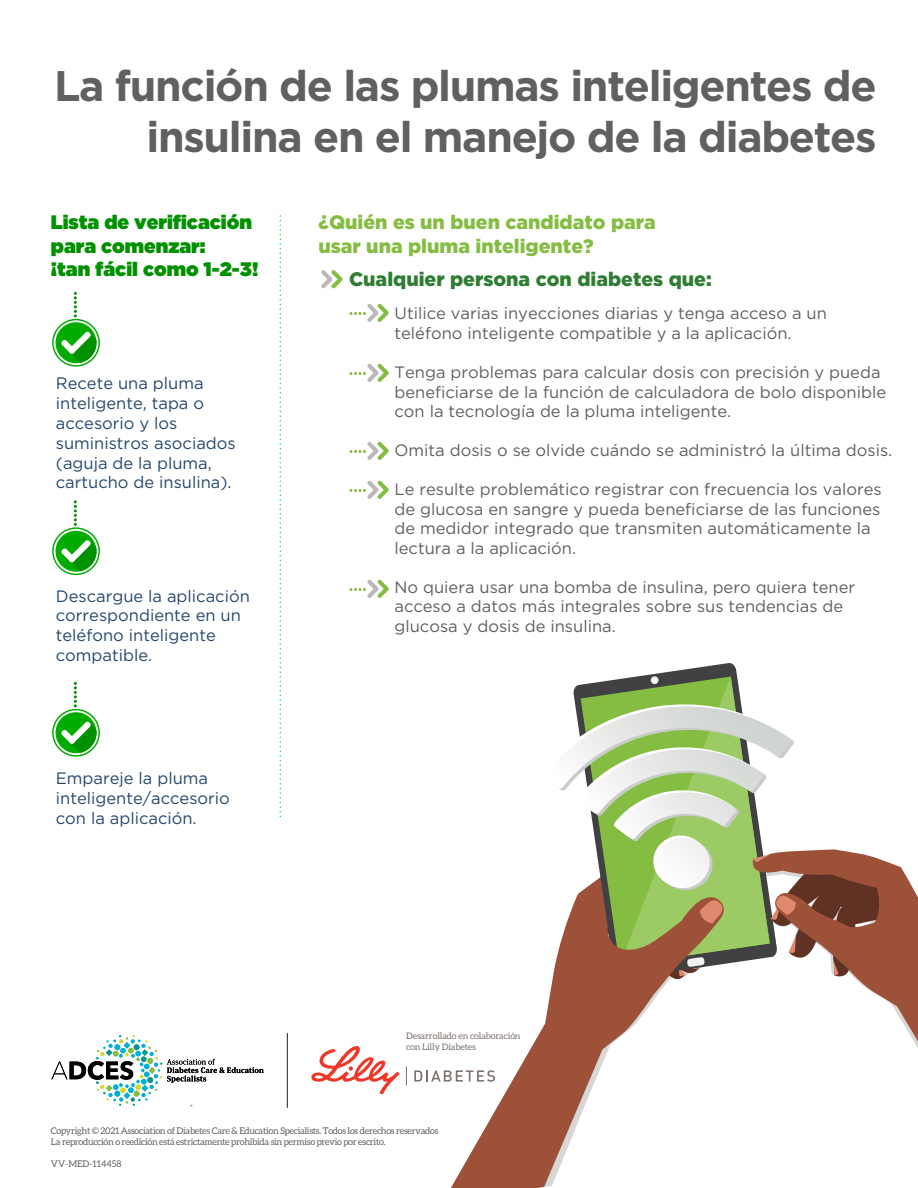
<style>
.page{position:relative;width:918px;height:1188px;background:#fff}
.page>*{position:absolute;margin:0;border:0;box-sizing:border-box;transform-origin:0 0}
.t1{font:700 42.75px/51px "Gotham";letter-spacing:-.03em;color:#606060;text-align:right}
.t2{font:900 19.5px/23.4px "Gotham";color:#84bd41}
.t3{font:900 19.5px/23.4px "Gotham";color:#009100}
.t4{font:900 19.5px "Gotham";color:#2e7d32}
.t5{font:16.5px/19.5px "Gotham";color:#606060}
.t6{font:16.5px/19.8px "Gotham";color:#26486c}
.t7{font:9.15px/11.1px "Aleo";letter-spacing:-.03em;color:#606060}
.t8{font:9.15px "Aleo";color:#606060}
.t9{font:9px/10.8px "Aleo";letter-spacing:-.01em;color:#7d706c}
</style>
<div class="page">
<svg style="left:575px;top:663px;width:163px;height:25px"></svg>
<svg style="left:451px;top:894px;width:216px;height:294px"></svg>
<svg style="left:860px;top:983px;width:58px;height:65px"></svg>
<svg style="left:578px;top:677px;width:340px;height:306px"></svg>
<svg style="left:578px;top:692px;width:216px;height:202px"></svg>
<svg style="left:573px;top:688px;width:215px;height:18px;fill:#84bd41"></svg>
<svg style="left:559px;top:706px;width:232px;height:185px"></svg>
<svg style="left:321px;top:270px;width:22px;height:18px"></svg>
<svg style="left:52px;top:319px;width:48px;height:48px"></svg>
<svg style="left:54px;top:320px;width:44px;height:45px"></svg>
<div style="left:56px;top:322px;width:41px;height:41px;background:#00ac00;border-radius:50%"></div>
<svg style="left:61px;top:331px;width:36px;height:32px"></svg>
<svg style="left:52px;top:527px;width:48px;height:48px"></svg>
<svg style="left:54px;top:529px;width:44px;height:45px"></svg>
<div style="left:56px;top:531px;width:41px;height:41px;background:#00ac00;border-radius:50%"></div>
<svg style="left:61px;top:540px;width:36px;height:31px"></svg>
<svg style="left:74px;top:500px;width:3px;height:26px"></svg>
<svg style="left:52px;top:709px;width:48px;height:48px"></svg>
<svg style="left:54px;top:710px;width:44px;height:45px"></svg>
<div style="left:56px;top:712px;width:41px;height:41px;background:#00ac00;border-radius:50%"></div>
<svg style="left:61px;top:721px;width:36px;height:32px"></svg>
<svg style="left:74px;top:682px;width:3px;height:25px"></svg>
<svg style="left:74px;top:292px;width:3px;height:25px"></svg>
<svg style="left:280px;top:216px;width:1px;height:601px"></svg>
<svg style="left:51px;top:1035px;width:213px;height:71px"></svg>
<hr style="left:287px;top:1033px;width:1px;height:75px;background:#231f20">
<svg style="left:350px;top:304px;width:39px;height:18px"></svg>
<svg style="left:350px;top:364px;width:39px;height:18px"></svg>
<svg style="left:350px;top:442px;width:39px;height:18px"></svg>
<svg style="left:350px;top:481px;width:39px;height:18px"></svg>
<svg style="left:350px;top:580px;width:39px;height:18px"></svg>
<svg style="left:406px;top:1067px;width:1px;height:18px"></svg>
<svg style="left:311px;top:1046px;width:89px;height:48px"></svg>
<svg style="left:414px;top:1070px;width:81px;height:12px"></svg>
<h1 class="t1" style="left:54px;top:60px;width:824px">La función de las plumas inteligentes de insulina en el manejo de la diabetes</h1>
<p class="t3" style="left:51px;top:211px;width:209px">Lista de verificación para comenzar:<br>¡tan fácil como 1-2-3!</p>
<p class="t6" style="left:56px;top:373px;width:181px">Recete una pluma inteligente, tapa o accesorio y los suministros asociados (aguja de la pluma, cartucho de insulina).</p>
<p class="t6" style="left:56px;top:585px;width:195px">Descargue la aplicación correspondiente en un teléfono inteligente compatible.</p>
<p class="t6" style="left:56px;top:768px;width:176px">Empareje la pluma inteligente/accesorio con la aplicación.</p>
<p class="t2" style="left:319px;top:210px;width:339px">¿Quién es un buen candidato para usar una pluma inteligente?</p>
<p class="t4" style="left:349px;top:268px;width:364px">Cualquier persona con diabetes que:</p>
<p class="t5" style="left:394px;top:304px;width:434px">Utilice varias inyecciones diarias y tenga acceso a un teléfono inteligente compatible y a la aplicación.</p>
<p class="t5" style="left:394px;top:362px;width:493px">Tenga problemas para calcular dosis con precisión y pueda beneficiarse de la función de calculadora de bolo disponible con la tecnología de la pluma inteligente.</p>
<p class="t5" style="left:394px;top:440px;width:499px">Omita dosis o se olvide cuándo se administró la última dosis.</p>
<p class="t5" style="left:394px;top:479px;width:489px">Le resulte problemático registrar con frecuencia los valores de glucosa en sangre y pueda beneficiarse de las funciones de medidor integrado que transmiten automáticamente la lectura a la aplicación.</p>
<p class="t5" style="left:394px;top:577px;width:462px">No quiera usar una bomba de insulina, pero quiera tener acceso a datos más integrales sobre sus tendencias de glucosa y dosis de insulina.</p>
<p class="t9" style="left:406px;top:1030px;width:116px">Desarrollado en colaboración con Lilly Diabetes</p>
<p class="t7" style="left:51px;top:1125px;width:389px">Copyright © 2021 Association of Diabetes Care &amp; Education Specialists. Todos los derechos reservados<br>La reproducción o reedición está estrictamente prohibida sin permiso previo por escrito.</p>
<p class="t8" style="left:51px;top:1159px;width:72px">VV-MED-114458</p>
</div>
